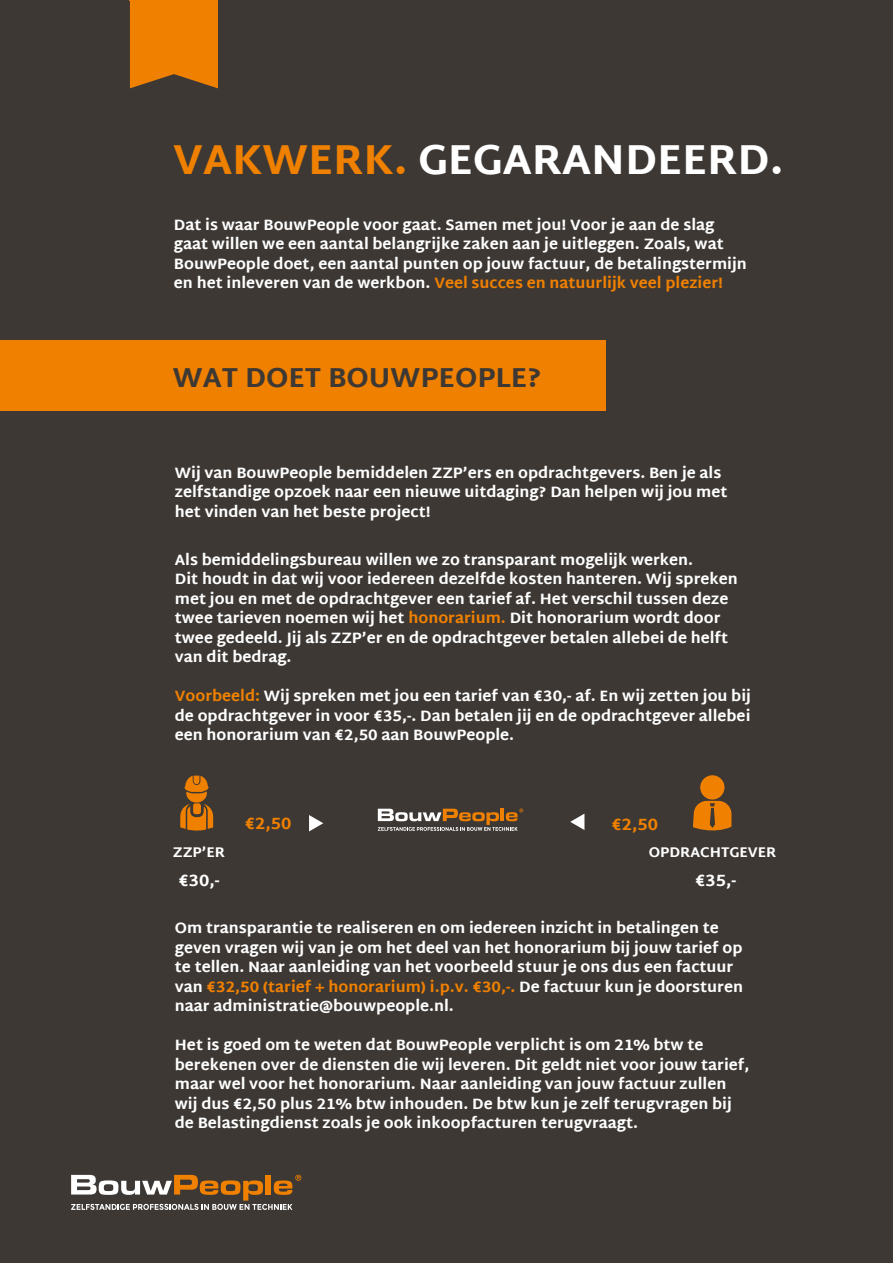
<style>
.page{position:relative;width:893px;height:1263px;background:#3d3834}
.page>*{position:absolute;margin:0;border:0;box-sizing:border-box;transform-origin:0 0}
.t1{font:800 41.85px "Martel Sans";color:#fff}
.t2{font:800 27.45px "Martel Sans";color:#3d3834}
.t3{font:800 16.2px "Martel Sans";color:#fff}
.t4{font:800 16.2px "Martel Sans";color:#f08100}
.t5{font:800 15px/19.5px "Martel Sans";color:#fff}
.t6{font:800 13.95px "Martel Sans";color:#fff}
.s1{color:#ef8000}
</style>
<div class="page">
<svg style="left:130px;top:1px;width:88px;height:87px;background:#e17a04"></svg>
<svg style="left:71px;top:1175px;width:230px;height:35px"></svg>
<hr style="left:130px;top:0;width:88px;height:1px;background:#ef8000">
<div style="left:0;top:341px;width:605px;height:70px;background:#ef8000"></div>
<svg style="left:378px;top:808px;width:145px;height:23px"></svg>
<div style="left:700px;top:775px;width:24px;height:24px;background:#f08100;border-radius:50%"></div>
<svg style="left:693px;top:801px;width:38px;height:30px"></svg>
<svg style="left:180px;top:776px;width:33px;height:55px"></svg>
<svg style="left:309px;top:815px;width:14px;height:16px"></svg>
<svg style="left:570px;top:814px;width:14px;height:16px"></svg>
<h1 class="t1" style="left:173px;top:135px;width:612px"><span class="s1">VAKWERK.</span> GEGARANDEERD.</h1>
<p class="t5" style="left:174px;top:215px;width:574px">Dat is waar BouwPeople voor gaat. Samen met jou! Voor je aan de slag gaat willen we een aantal belangrijke zaken aan je uitleggen. Zoals, wat BouwPeople doet, een aantal punten op jouw factuur, de betalingstermijn en het inleveren van de werkbon. <span class="s1">Veel succes en natuurlijk veel plezier!</span></p>
<h2 class="t2" style="left:173px;top:361px;width:370px">WAT DOET BOUWPEOPLE?</h2>
<p class="t5" style="left:175px;top:463px;width:554px">Wij van BouwPeople bemiddelen ZZP’ers en opdrachtgevers. Ben je als zelfstandige opzoek naar een nieuwe uitdaging? Dan helpen wij jou met het vinden van het beste project!</p>
<p class="t5" style="left:175px;top:550px;width:564px">Als bemiddelingsbureau willen we zo transparant mogelijk werken.<br>Dit houdt in dat wij voor iedereen dezelfde kosten hanteren. Wij spreken met jou en met de opdrachtgever een tarief af. Het verschil tussen deze twee tarieven noemen wij het <span class="s1">honorarium.</span> Dit honorarium wordt door twee gedeeld. Jij als ZZP’er en de opdrachtgever betalen allebei de helft van dit bedrag.</p>
<p class="t5" style="left:175px;top:686px;width:578px;text-align:justify"><span class="s1">Voorbeeld:</span> Wij spreken met jou een tarief van €30,- af. En wij zetten jou bij de opdrachtgever in voor €35,-. Dan betalen jij en de opdrachtgever allebei een honorarium van €2,50 aan BouwPeople.</p>
<p class="t4" style="left:245px;top:814px;width:48px">€2,50</p>
<p class="t4" style="left:612px;top:815px;width:48px">€2,50</p>
<p class="t6" style="left:173px;top:844px;width:54px">ZZP’ER</p>
<p class="t6" style="left:649px;top:844px;width:129px">OPDRACHTGEVER</p>
<p class="t3" style="left:178px;top:871px;width:43px">€30,-</p>
<p class="t3" style="left:695px;top:871px;width:43px">€35,-</p>
<p class="t5" style="left:175px;top:918px;width:570px">Om transparantie te realiseren en om iedereen inzicht in betalingen te geven vragen wij van je om het deel van het honorarium bij jouw tarief op te tellen. Naar aanleiding van het voorbeeld stuur je ons dus een factuur van <span class="s1">€32,50 (tarief + honorarium) i.p.v. €30,-.</span> De factuur kun je doorsturen naar administratie@bouwpeople.nl.</p>
<p class="t5" style="left:175px;top:1035px;width:576px">Het is goed om te weten dat BouwPeople verplicht is om 21% btw te berekenen over de diensten die wij leveren. Dit geldt niet voor jouw tarief, maar wel voor het honorarium. Naar aanleiding van jouw factuur zullen wij dus €2,50 plus 21% btw inhouden. De btw kun je zelf terugvragen bij de Belastingdienst zoals je ook inkoopfacturen terugvraagt.</p>
</div>
